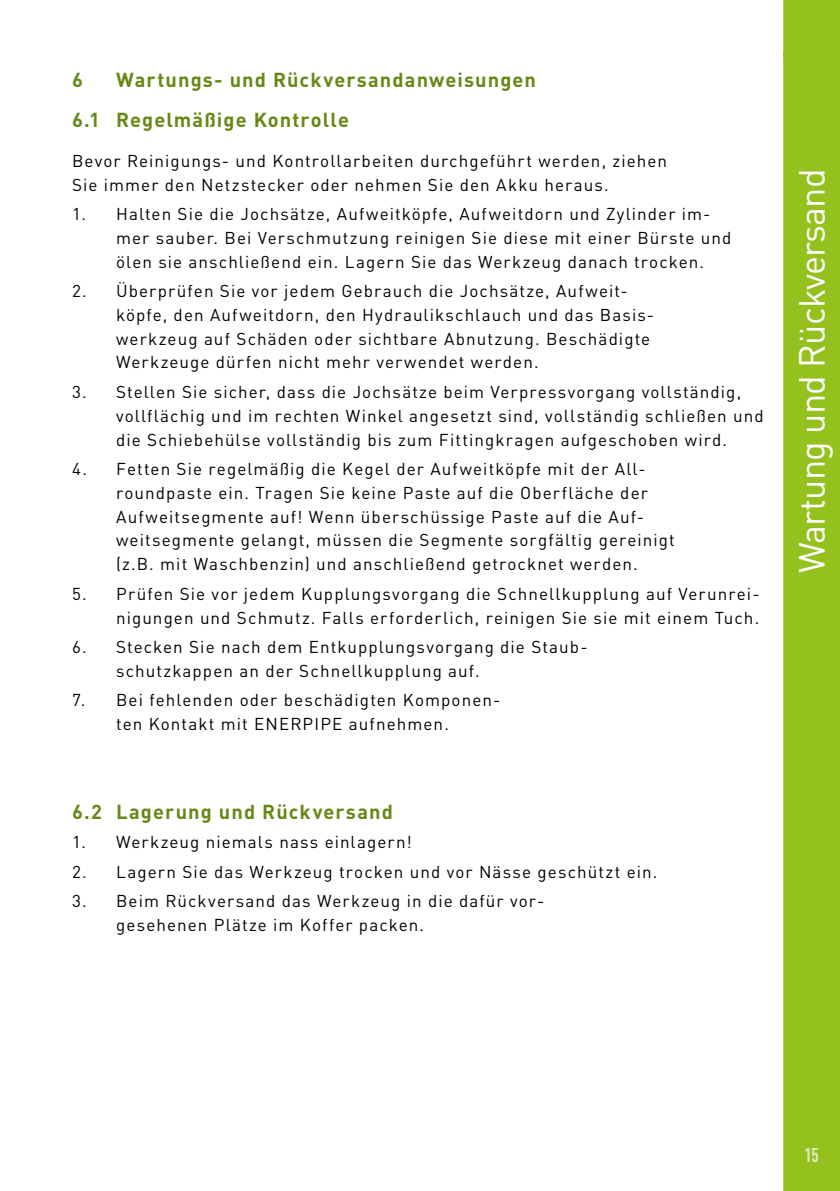
<style>
.page{position:relative;width:840px;height:1191px;background:#fff}
.page>*{position:absolute;margin:0;border:0;box-sizing:border-box;transform-origin:0 0}
.t1{font:36px "DINOT";letter-spacing:-.02em;color:#fff}
.t2{font:700 20px/39.6px "DINOT";letter-spacing:.055em;color:#688816}
.t3{font:700 condensed 19.6px "DINOT";color:#e3ecc6;scale:.92 1}
.t4{font:17px/23.8px "DINOT";letter-spacing:.065em;color:#000}
</style>
<div class="page">
<svg style="left:783px;top:0;width:56px;height:1191px;background:#98c226"></svg>
<p class="t2" style="left:72px;top:58px;width:465px;text-indent:44px">Wartungs- und Rückversandanweisungen<br>6.1 Regelmäßige Kontrolle</p>
<p class="t4" style="left:72px;top:147px;width:596px">Bevor Reinigungs- und Kontrollarbeiten durchgeführt werden, ziehen<br>Sie immer den Netzstecker oder nehmen Sie den Akku heraus.</p>
<p class="t4" style="left:116px;top:200px;width:616px;text-indent:-44px">1. Halten Sie die Jochsätze, Aufweitköpfe, Aufweitdorn und Zylinder im&shy;mer sauber. Bei Verschmutzung reinigen Sie diese mit einer Bürste und ölen sie anschließend ein. Lagern Sie das Werkzeug danach trocken.</p>
<p class="t4" style="left:116px;top:277px;width:539px;text-indent:-44px">2. Überprüfen Sie vor jedem Gebrauch die Jochsätze, Aufweit&shy;köpfe, den Aufweitdorn, den Hydraulikschlauch und das Basis&shy;werkzeug auf Schäden oder sichtbare Abnutzung. Beschädigte Werkzeuge dürfen nicht mehr verwendet werden.</p>
<p class="t4" style="left:116px;top:378px;width:648px;text-indent:-44px">3. Stellen Sie sicher, dass die Jochsätze beim Verpressvorgang vollständig, vollflächig und im rechten Winkel angesetzt sind, vollständig schließen und die Schiebehülse vollständig bis zum Fittingkragen aufgeschoben wird.</p>
<p class="t4" style="left:116px;top:455px;width:560px;text-indent:-44px">4. Fetten Sie regelmäßig die Kegel der Aufweitköpfe mit der All&shy;roundpaste ein. Tragen Sie keine Paste auf die Oberfläche der Aufweitsegmente auf! Wenn überschüssige Paste auf die Auf&shy;weitsegmente gelangt, müssen die Segmente sorgfältig gereinigt (z.B. mit Waschbenzin) und anschließend getrocknet werden.</p>
<p class="t4" style="left:72px;top:580px;width:688px;text-align:right">5. Prüfen Sie vor jedem Kupplungsvorgang die Schnellkupplung auf Verunrei&shy;nigungen und Schmutz. Falls erforderlich, reinigen Sie sie mit einem Tuch.</p>
<p class="t4" style="left:116px;top:633px;width:473px;text-indent:-44px">6. Stecken Sie nach dem Entkupplungsvorgang die Staub&shy;schutzkappen an der Schnellkupplung auf.</p>
<p class="t4" style="left:72px;top:687px;width:429px;text-align:center">7. Bei fehlenden oder beschädigten Komponen&shy;ten Kontakt mit ENERPIPE aufnehmen.</p>
<p class="t2" style="left:72px;top:58px;width:12px">6</p>
<p class="t2" style="left:72px;top:789px;width:322px">6.2 Lagerung und Rückversand</p>
<p class="t4" style="left:72px;top:828px;width:341px">1. Werkzeug niemals nass einlagern!</p>
<p class="t4" style="left:72px;top:858px;width:586px">2. Lagern Sie das Werkzeug trocken und vor Nässe geschützt ein.</p>
<p class="t4" style="left:116px;top:887px;width:429px;text-indent:-44px">3. Beim Rückversand das Werkzeug in die dafür vor&shy;gesehenen Plätze im Koffer packen.</p>
<h1 class="t1" style="left:783px;top:573px;width:406px;rotate:-90deg">Wartung und Rückversand</h1>
<p class="t3" style="left:804px;top:1140px;width:17px">15</p>
</div>
